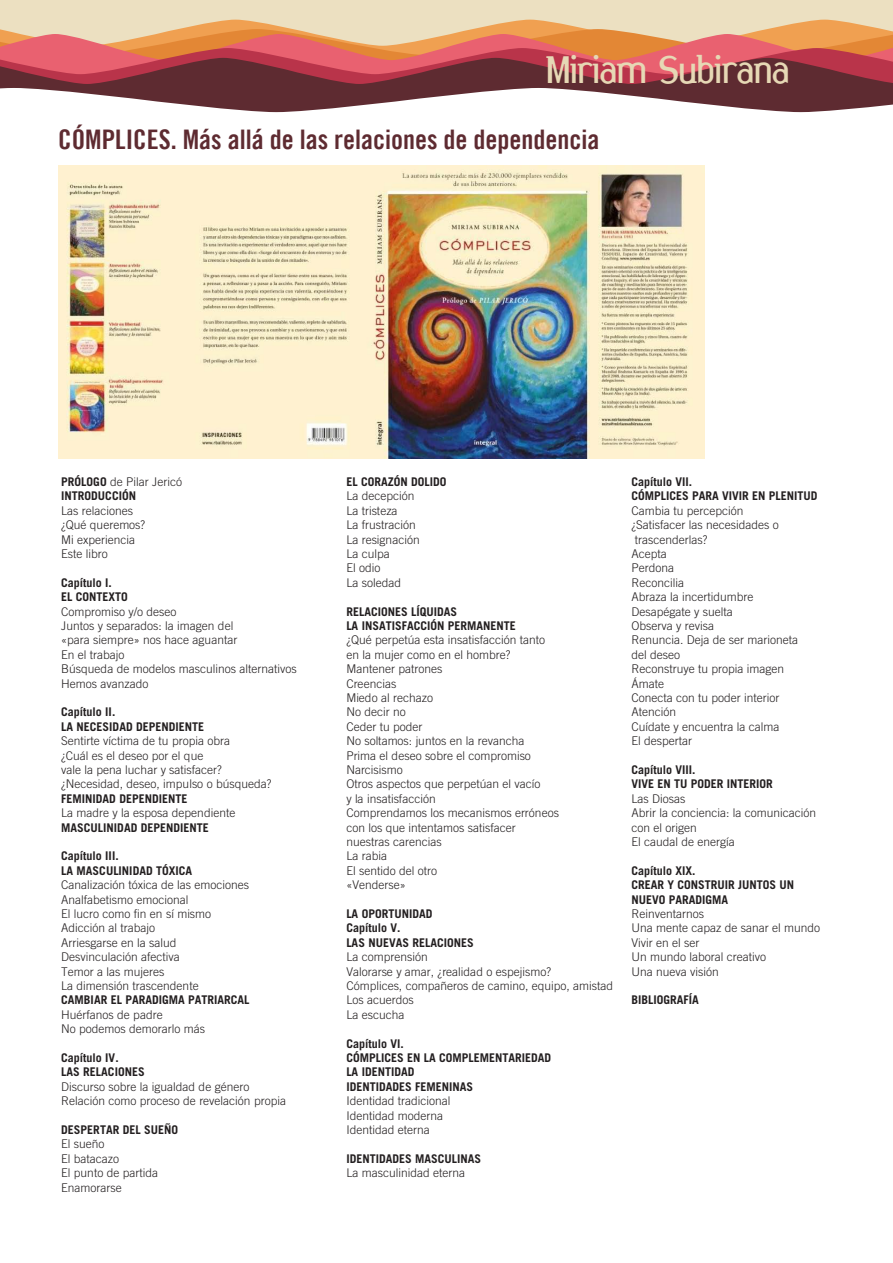
<style>
.page{position:relative;width:893px;height:1263px;background:#fff}
.page>*{position:absolute;margin:0;border:0;box-sizing:border-box;transform-origin:0 0}
.t1{font:40.5px "Belt Line";color:#e6d8b5}
.t2{font:27px "Trade Gothic Bold Cond Twenty";color:#5e2b31}
.t3{font:300 12px/14.4px "Trade Gothic LT Std";color:#231f20}
.t4{font:700 12px/14.4px "Trade Gothic LT Std";color:#231f20}
.s1{font-weight:300}
</style>
<div class="page">
<div style="left:0;top:0;width:893px;height:64px;background:#ece0c1"></div>
<svg style="left:0;top:20px;width:893px;height:38px"></svg>
<svg style="left:0;top:58px;width:893px;height:54px;fill:#5e2b31"></svg>
<img style="left:58px;top:166px;width:647px;height:292px">
<h1 class="t1" style="left:547px;top:47px;width:244px">Miriam Subirana</h1>
<h2 class="t2" style="left:58px;top:123px;width:543px">CÓMPLICES. Más allá de las relaciones de dependencia</h2>
<p class="t4" style="left:61px;top:474px;width:122px">PRÓLOGO <span class="s1">de Pilar Jericó<br></span>INTRODUCCIÓN</p>
<p class="t3" style="left:61px;top:503px;width:86px">Las relaciones ¿Qué queremos?<br>Mi experiencia<br>Este libro</p>
<p class="t4" style="left:61px;top:575px;width:68px">Capítulo I.<br>EL CONTEXTO</p>
<p class="t3" style="left:61px;top:604px;width:237px">Compromiso y/o deseo<br>Juntos y separados: la imagen del<br>«para siempre» nos hace aguantar<br>En el trabajo<br>Búsqueda de modelos masculinos alternativos<br>Hemos avanzado</p>
<p class="t4" style="left:61px;top:705px;width:144px">Capítulo II.<br>LA NECESIDAD DEPENDIENTE</p>
<p class="t3" style="left:61px;top:733px;width:212px">Sentirte víctima de tu propia obra<br>¿Cuál es el deseo por el que<br>vale la pena luchar y satisfacer? ¿Necesidad, deseo, impulso o búsqueda?</p>
<p class="t4" style="left:61px;top:791px;width:128px">FEMINIDAD DEPENDIENTE</p>
<p class="t3" style="left:61px;top:805px;width:176px">La madre y la esposa dependiente</p>
<p class="t4" style="left:61px;top:820px;width:149px">MASCULINIDAD DEPENDIENTE</p>
<p class="t4" style="left:61px;top:849px;width:132px">Capítulo III.<br>LA MASCULINIDAD TÓXICA</p>
<p class="t3" style="left:61px;top:877px;width:189px">Canalización tóxica de las emociones<br>Analfabetismo emocional<br>El lucro como fin en sí mismo<br>Adicción al trabajo<br>Arriesgarse en la salud<br>Desvinculación afectiva<br>Temor a las mujeres<br>La dimensión trascendente</p>
<p class="t4" style="left:61px;top:993px;width:190px">CAMBIAR EL PARADIGMA PATRIARCAL</p>
<p class="t3" style="left:61px;top:1007px;width:145px">Huérfanos de padre<br>No podemos demorarlo más</p>
<p class="t4" style="left:61px;top:1050px;width:85px">Capítulo IV.<br>LAS RELACIONES</p>
<p class="t3" style="left:61px;top:1079px;width:226px">Discurso sobre la igualdad de género<br>Relación como proceso de revelación propia</p>
<p class="t4" style="left:61px;top:1122px;width:118px">DESPERTAR DEL SUEÑO</p>
<p class="t3" style="left:61px;top:1137px;width:98px">El sueño<br>El batacazo<br>El punto de partida<br>Enamorarse</p>
<p class="t4" style="left:346px;top:474px;width:102px">EL CORAZÓN DOLIDO</p>
<p class="t3" style="left:346px;top:489px;width:75px">La decepción<br>La tristeza<br>La frustración<br>La resignación<br>La culpa<br>El odio<br>La soledad</p>
<p class="t4" style="left:346px;top:604px;width:171px">RELACIONES LÍQUIDAS<br>LA INSATISFACCIÓN PERMANENTE</p>
<p class="t3" style="left:346px;top:633px;width:214px">¿Qué perpetúa esta insatisfacción tanto en la mujer como en el hombre?<br>Mantener patrones<br>Creencias<br>Miedo al rechazo<br>No decir no<br>Ceder tu poder<br>No soltamos: juntos en la revancha<br>Prima el deseo sobre el compromiso<br>Narcisismo<br>Otros aspectos que perpetúan el vacío<br>y la insatisfacción<br>Comprendamos los mecanismos erróneos con los que intentamos satisfacer nuestras carencias<br>La rabia<br>El sentido del otro<br>«Venderse»</p>
<p class="t4" style="left:346px;top:906px;width:129px">LA OPORTUNIDAD<br>Capítulo V.<br>LAS NUEVAS RELACIONES</p>
<p class="t3" style="left:346px;top:949px;width:268px">La comprensión<br>Valorarse y amar, ¿realidad o espejismo?<br>Cómplices, compañeros de camino, equipo, amistad<br>Los acuerdos<br>La escucha</p>
<p class="t4" style="left:346px;top:1036px;width:206px">Capítulo VI.<br>CÓMPLICES EN LA COMPLEMENTARIEDAD<br>LA IDENTIDAD<br>IDENTIDADES FEMENINAS</p>
<p class="t3" style="left:346px;top:1093px;width:106px">Identidad tradicional<br>Identidad moderna<br>Identidad eterna</p>
<p class="t4" style="left:346px;top:1151px;width:136px">IDENTIDADES MASCULINAS</p>
<p class="t3" style="left:346px;top:1165px;width:120px">La masculinidad eterna</p>
<p class="t4" style="left:631px;top:474px;width:188px">Capítulo VII.<br>CÓMPLICES PARA VIVIR EN PLENITUD</p>
<p class="t3" style="left:631px;top:503px;width:168px">Cambia tu percepción ¿Satisfacer las necesidades o trascenderlas?<br>Acepta<br>Perdona<br>Reconcilia<br>Abraza la incertidumbre<br>Desapégate y suelta<br>Observa y revisa<br>Renuncia. Deja de ser marioneta del deseo<br>Reconstruye tu propia imagen<br>Ámate<br>Conecta con tu poder interior<br>Atención<br>Cuídate y encuentra la calma<br>El despertar</p>
<p class="t4" style="left:631px;top:762px;width:143px">Capítulo VIII.<br>VIVE EN TU PODER INTERIOR</p>
<p class="t3" style="left:631px;top:791px;width:186px">Las Diosas<br>Abrir la conciencia: la comunicación con el origen<br>El caudal de energía</p>
<p class="t4" style="left:631px;top:863px;width:164px">Capítulo XIX.<br>CREAR Y CONSTRUIR JUNTOS UN<br>NUEVO PARADIGMA</p>
<p class="t3" style="left:631px;top:906px;width:190px">Reinventarnos<br>Una mente capaz de sanar el mundo<br>Vivir en el ser<br>Un mundo laboral creativo<br>Una nueva visión</p>
<p class="t4" style="left:631px;top:993px;width:69px">BIBLIOGRAFÍA</p>
</div>
